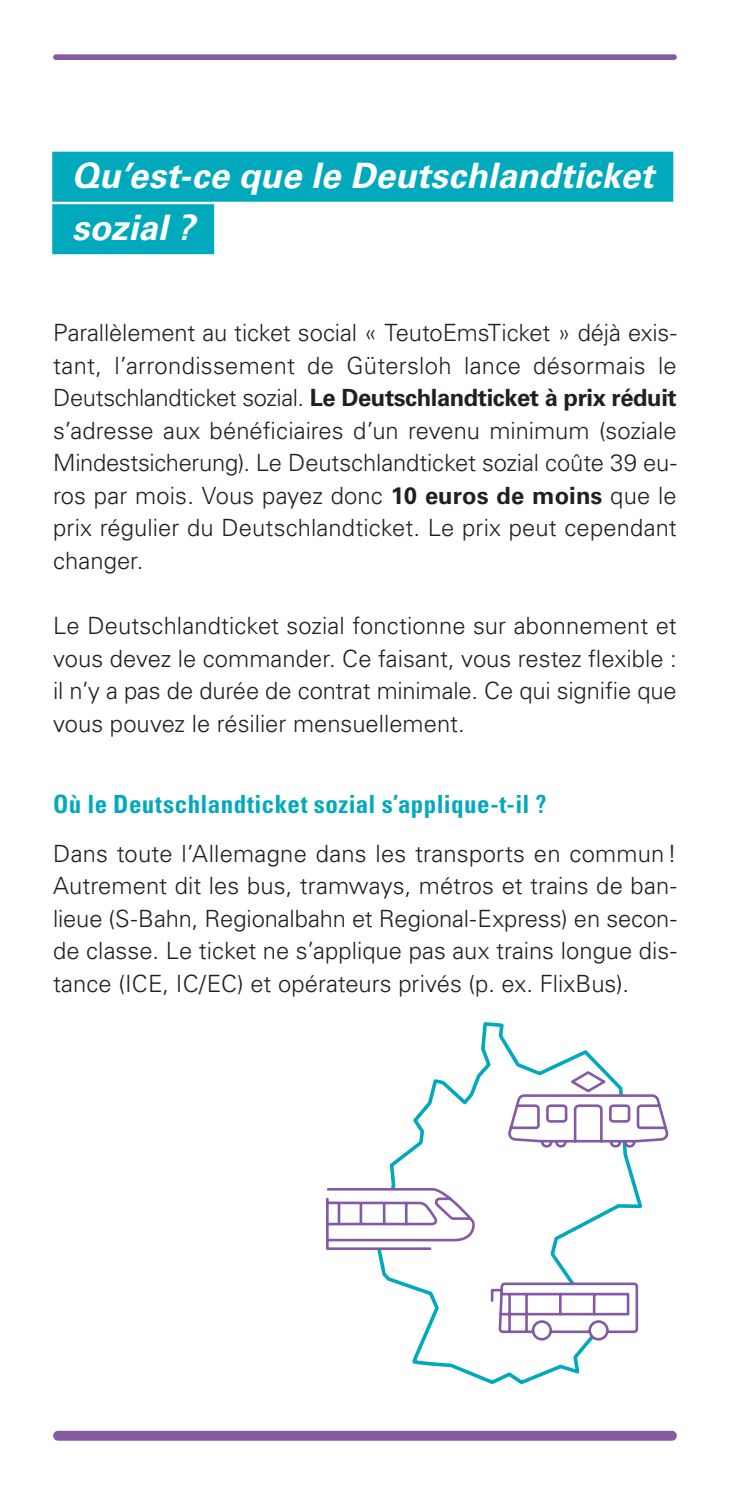
<style>
.page{position:relative;width:730px;height:1489px;background:#fff}
.page>*{position:absolute;margin:0;border:0;box-sizing:border-box;transform-origin:0 0}
.t1{font:italic 700 35px/52.5px "Univers LT Pro 65";letter-spacing:.005em;color:#fff}
.t2{font:700 condensed 25px "Univers LT Pro";letter-spacing:.015em;color:#00aabc}
.t3{font:300 23.75px/32.5px "Univers LT Pro 45";color:#231f20;text-align:justify}
.t4{font:700 23.75px "Univers LT Pro 65";letter-spacing:-.02em;color:#231f20}
.s1{font-family:"Univers LT Pro 45";font-weight:300}
.s2{font-family:"Univers LT Pro 65";font-weight:700}
</style>
<div class="page">
<div style="left:53px;top:54px;width:624px;height:6px;background:#845aa5;border-radius:3px"></div>
<div style="left:53px;top:1430px;width:624px;height:10px;background:#845aa5;border-radius:5px"></div>
<div style="left:52px;top:152px;width:621px;height:50px;background:#00aabc"></div>
<div style="left:52px;top:204px;width:162px;height:50px;background:#00aabc"></div>
<svg style="left:377px;top:1022px;width:266px;height:363px"></svg>
<svg style="left:489px;top:1281px;width:150px;height:60px"></svg>
<svg style="left:326px;top:1186px;width:149px;height:65px"></svg>
<svg style="left:506px;top:1069px;width:163px;height:79px"></svg>
<hr style="left:0;top:1142px;width:1px;height:83px;background:#00aabc">
<h1 class="t1" style="left:72px;top:148px;width:584px">Qu’est-ce que le Deutschlandticket sozial ?</h1>
<p class="t3" style="left:53px;top:316px;width:625px">Parallèlement au ticket social « TeutoEmsTicket » déjà exis&shy;tant, l’arrondissement de Gütersloh lance désormais le</p>
<p class="t4" style="left:53px;top:381px;width:625px"><span class="s1">Deutschlandticket sozial.</span> Le Deutschlandticket à prix réduit</p>
<p class="t3" style="left:53px;top:413px;width:625px">s’adresse aux bénéficiaires d’un revenu minimum (soziale Mindestsicherung). Le Deutschlandticket sozial coûte 39 eu&shy;ros par mois. Vous payez donc <span class="s2">10 euros de moins</span> que le prix régulier du Deutschlandticket. Le prix peut cependant changer.</p>
<p class="t3" style="left:53px;top:608px;width:625px">Le Deutschlandticket sozial fonctionne sur abonnement et vous devez le commander. Ce faisant, vous restez flexible : il n’y a pas de durée de contrat minimale. Ce qui signifie que vous pouvez le résilier mensuellement.</p>
<p class="t2" style="left:53px;top:788px;width:495px">Où le Deutschlandticket sozial s’applique-t-il ?</p>
<p class="t3" style="left:53px;top:836px;width:625px">Dans toute l’Allemagne dans les transports en commun !<br>Autrement dit les bus, tramways, métros et trains de ban&shy;lieue (S-Bahn, Regionalbahn et Regional-Express) en secon&shy;de classe. Le ticket ne s’applique pas aux trains longue dis&shy;tance (ICE, IC/EC) et opérateurs privés (p. ex. FlixBus).</p>
</div>
